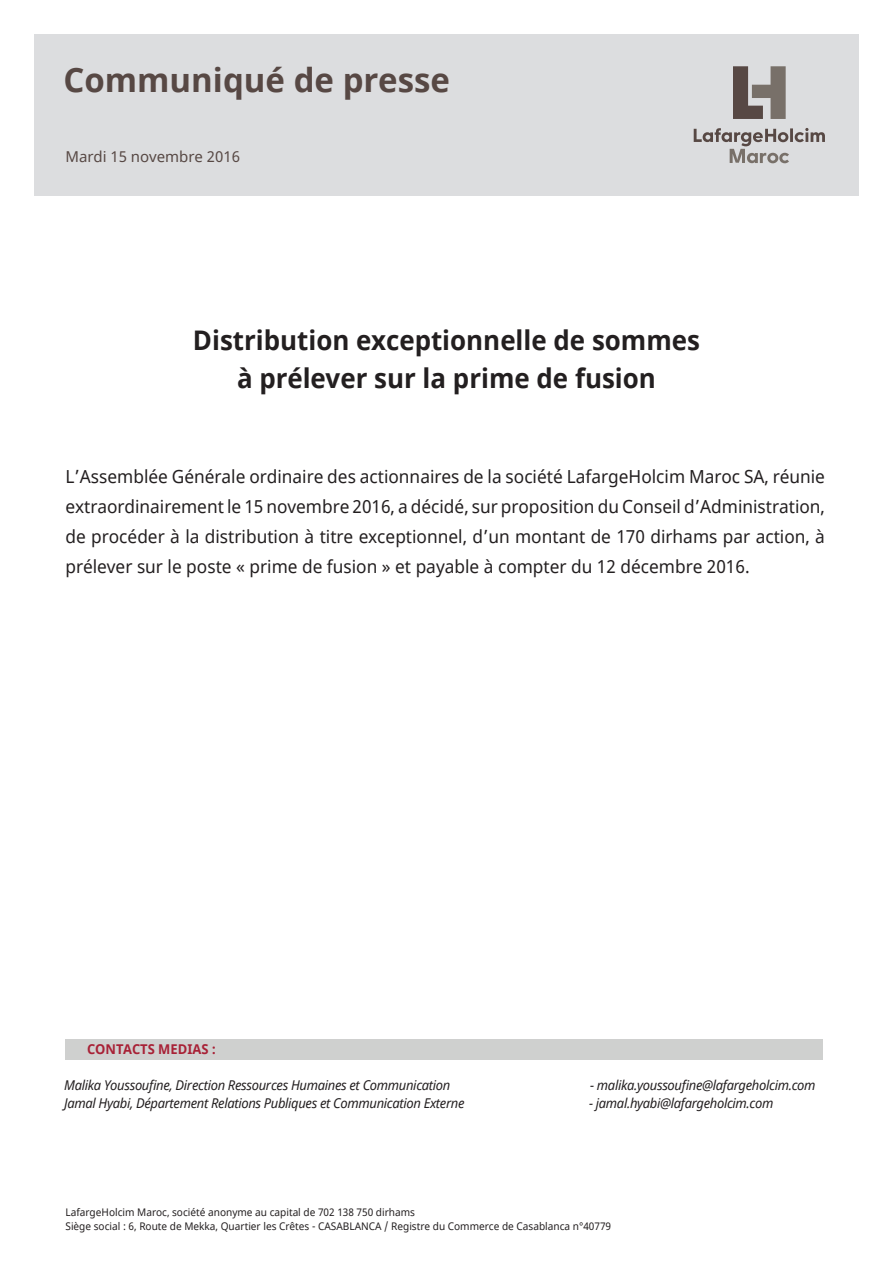
<style>
.page{position:relative;width:893px;height:1263px;background:#fff}
.page>*{position:absolute;margin:0;border:0;box-sizing:border-box;transform-origin:0 0}
.t1{font:700 33px "Noto Sans";color:#574844}
.t2{font:700 27px/37.5px "Noto Sans";color:#231f20;text-align:center;scale:.96 1}
.t3{font:18px/30px "Noto Sans";color:#231f20;text-align:justify;scale:.96 1}
.t4{font:15px "Noto Sans";color:#574844}
.t5{font:italic 13.5px "Noto Sans";letter-spacing:-.025em;color:#231f20;scale:.96 1}
.t6{font:700 13.5px "Noto Sans";color:#a82136;scale:.96 1}
.t7{font:10.5px/13.5px "Noto Sans";color:#231f20;scale:.96 1}
</style>
<div class="page">
<div style="left:34px;top:34px;width:825px;height:162px;background:#dcdddf"></div>
<svg style="left:733px;top:66px;width:53px;height:53px"></svg>
<svg style="left:694px;top:128px;width:131px;height:35px"></svg>
<div style="left:65px;top:1040px;width:758px;height:20px;background:#cfd0cf"></div>
<h1 class="t1" style="left:63px;top:56px;width:388px">Communiqué de presse</h1>
<p class="t4" style="left:65px;top:146px;width:176px">Mardi 15 novembre 2016</p>
<h2 class="t2" style="left:193px;top:322px;width:530px">Distribution exceptionnelle de sommes à prélever sur la prime de fusion</h2>
<p class="t3" style="left:65px;top:462px;width:793px">L’Assemblée Générale ordinaire des actionnaires de la société LafargeHolcim Maroc SA, réunie extraordinairement le 15 novembre 2016, a décidé, sur proposition du Conseil d’Administration, de procéder à la distribution à titre exceptionnel, d’un montant de 170 dirhams par action, à prélever sur le poste « prime de fusion » et payable à compter du 12 décembre 2016.</p>
<p class="t6" style="left:87px;top:1040px;width:136px">CONTACTS MEDIAS :</p>
<p class="t5" style="left:64px;top:1075px;width:404px">Malika Youssoufine, Direction Ressources Humaines et Communication</p>
<p class="t5" style="left:590px;top:1075px;width:236px">- malika.youssoufine@lafargeholcim.com</p>
<p class="t5" style="left:64px;top:1093px;width:418px">Jamal Hyabi, Département Relations Publiques et Communication Externe</p>
<p class="t5" style="left:589px;top:1093px;width:194px">- jamal.hyabi@lafargeholcim.com</p>
<p class="t7" style="left:65px;top:1206px;width:570px">LafargeHolcim Maroc, société anonyme au capital de 702 138 750 dirhams<br>Siège social : 6, Route de Mekka, Quartier les Crêtes - CASABLANCA / Registre du Commerce de Casablanca n°40779</p>
</div>
